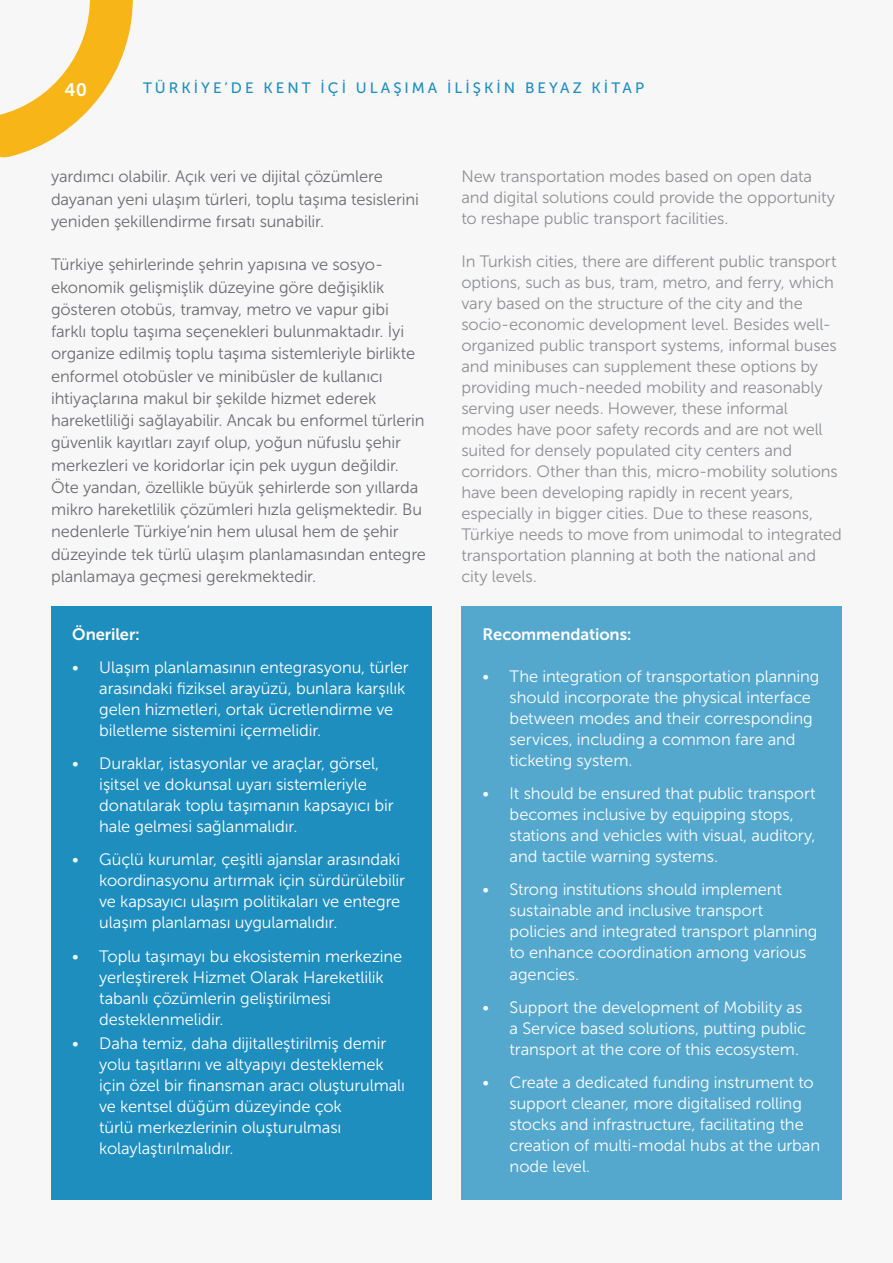
<style>
.page{position:relative;width:893px;height:1263px;background:#f7f7f8}
.page>*{position:absolute;margin:0;border:0;box-sizing:border-box;transform-origin:0 0}
.t1{font:18px "Museo Sans 700";color:#fff}
.t2{font:16.5px/21px "Museo Sans 300";letter-spacing:-.01em;color:#6c6d70}
.t3{font:16.5px/21px "Museo Sans 300";letter-spacing:-.01em;color:#fff}
.t4{font:16.5px "Museo Sans 700";letter-spacing:-.005em;color:#fff}
.t5{font:15px "Museo Sans 500";letter-spacing:.2em;color:#1e8ebf}
</style>
<div class="page">
<svg style="left:0;top:0;width:133px;height:158px"></svg>
<div style="left:51px;top:606px;width:381px;height:593px;background:#1e8ebf"></div>
<div style="left:461px;top:606px;width:381px;height:593px;background:#54a8cd"></div>
<p class="t1" style="left:65px;top:79px;width:24px">40</p>
<p class="t5" style="left:143px;top:80px;width:503px">TÜRKİYE’DE KENT İÇİ ULAŞIMA İLİŞKİN BEYAZ KİTAP</p>
<p class="t2" style="left:51px;top:166px;width:369px;line-height:22.2px">yardımcı olabilir. Açık veri ve dijital çözümlere dayanan yeni ulaşım türleri, toplu taşıma tesislerini yeniden şekillendirme fırsatı sunabilir.</p>
<p class="t2" style="left:51px;top:254px;width:377px;line-height:22.2px">Türkiye şehirlerinde şehrin yapısına ve sosyo&shy;ekonomik gelişmişlik düzeyine göre değişiklik gösteren otobüs, tramvay, metro ve vapur gibi farklı toplu taşıma seçenekleri bulunmaktadır. İyi organize edilmiş toplu taşıma sistemleriyle birlikte enformel otobüsler ve minibüsler de kullanıcı ihtiyaçlarına makul bir şekilde hizmet ederek hareketliliği sağlayabilir. Ancak bu enformel türlerin güvenlik kayıtları zayıf olup, yoğun nüfuslu şehir merkezleri ve koridorlar için pek uygun değildir.<br>Öte yandan, özellikle büyük şehirlerde son yıllarda mikro hareketlilik çözümleri hızla gelişmektedir. Bu nedenlerle Türkiye’nin hem ulusal hem de şehir düzeyinde tek türlü ulaşım planlamasından entegre planlamaya geçmesi gerekmektedir.</p>
<p class="t4" style="left:72px;top:625px;width:69px">Öneriler:</p>
<p class="t3" style="left:99px;top:657px;width:311px;text-indent:-27px">• Ulaşım planlamasının entegrasyonu, türler arasındaki fiziksel arayüzü, bunlara karşılık gelen hizmetleri, ortak ücretlendirme ve biletleme sistemini içermelidir.</p>
<p class="t3" style="left:99px;top:753px;width:296px;text-indent:-27px">• Duraklar, istasyonlar ve araçlar, görsel, işitsel ve dokunsal uyarı sistemleriyle donatılarak toplu taşımanın kapsayıcı bir hale gelmesi sağlanmalıdır.</p>
<p class="t3" style="left:99px;top:849px;width:307px;text-indent:-27px">• Güçlü kurumlar, çeşitli ajanslar arasındaki koordinasyonu artırmak için sürdürülebilir ve kapsayıcı ulaşım politikaları ve entegre ulaşım planlaması uygulamalıdır.</p>
<p class="t3" style="left:99px;top:946px;width:304px;text-indent:-27px">• Toplu taşımayı bu ekosistemin merkezine yerleştirerek Hizmet Olarak Hareketlilik tabanlı çözümlerin geliştirilmesi desteklenmelidir.</p>
<p class="t3" style="left:99px;top:1033px;width:307px;text-indent:-27px">• Daha temiz, daha dijitalleştirilmiş demir yolu taşıtlarını ve altyapıyı desteklemek için özel bir finansman aracı oluşturulmalı ve kentsel düğüm düzeyinde çok<br>türlü merkezlerinin oluşturulması kolaylaştırılmalıdır.</p>
<p class="t2" style="left:461px;top:166px;width:375px">New transportation modes based on open data and digital solutions could provide the opportunity to reshape public transport facilities.</p>
<p class="t2" style="left:461px;top:251px;width:382px">In Turkish cities, there are different public transport options, such as bus, tram, metro, and ferry, which vary based on the structure of the city and the socio-economic development level. Besides well&shy;organized public transport systems, informal buses and minibuses can supplement these options by providing much-needed mobility and reasonably serving user needs. However, these informal modes have poor safety records and are not well suited for densely populated city centers and corridors. Other than this, micro-mobility solutions have been developing rapidly in recent years, especially in bigger cities. Due to these reasons, Türkiye needs to move from unimodal to integrated transportation planning at both the national and city levels.</p>
<p class="t4" style="left:483px;top:625px;width:150px">Recommendations:</p>
<p class="t3" style="left:510px;top:666px;width:311px;text-indent:-27px">• The integration of transportation planning should incorporate the physical interface between modes and their corresponding services, including a common fare and ticketing system.</p>
<p class="t3" style="left:510px;top:783px;width:308px;text-indent:-27px">• It should be ensured that public transport becomes inclusive by equipping stops, stations and vehicles with visual, auditory, and tactile warning systems.</p>
<p class="t3" style="left:510px;top:879px;width:309px;text-indent:-27px">• Strong institutions should implement sustainable and inclusive transport policies and integrated transport planning to enhance coordination among various agencies.</p>
<p class="t3" style="left:510px;top:997px;width:298px;text-indent:-27px">• Support the development of Mobility as a Service based solutions, putting public transport at the core of this ecosystem.</p>
<p class="t3" style="left:510px;top:1072px;width:312px;text-indent:-27px">• Create a dedicated funding instrument to support cleaner, more digitalised rolling stocks and infrastructure, facilitating the creation of multi-modal hubs at the urban node level.</p>
</div>
